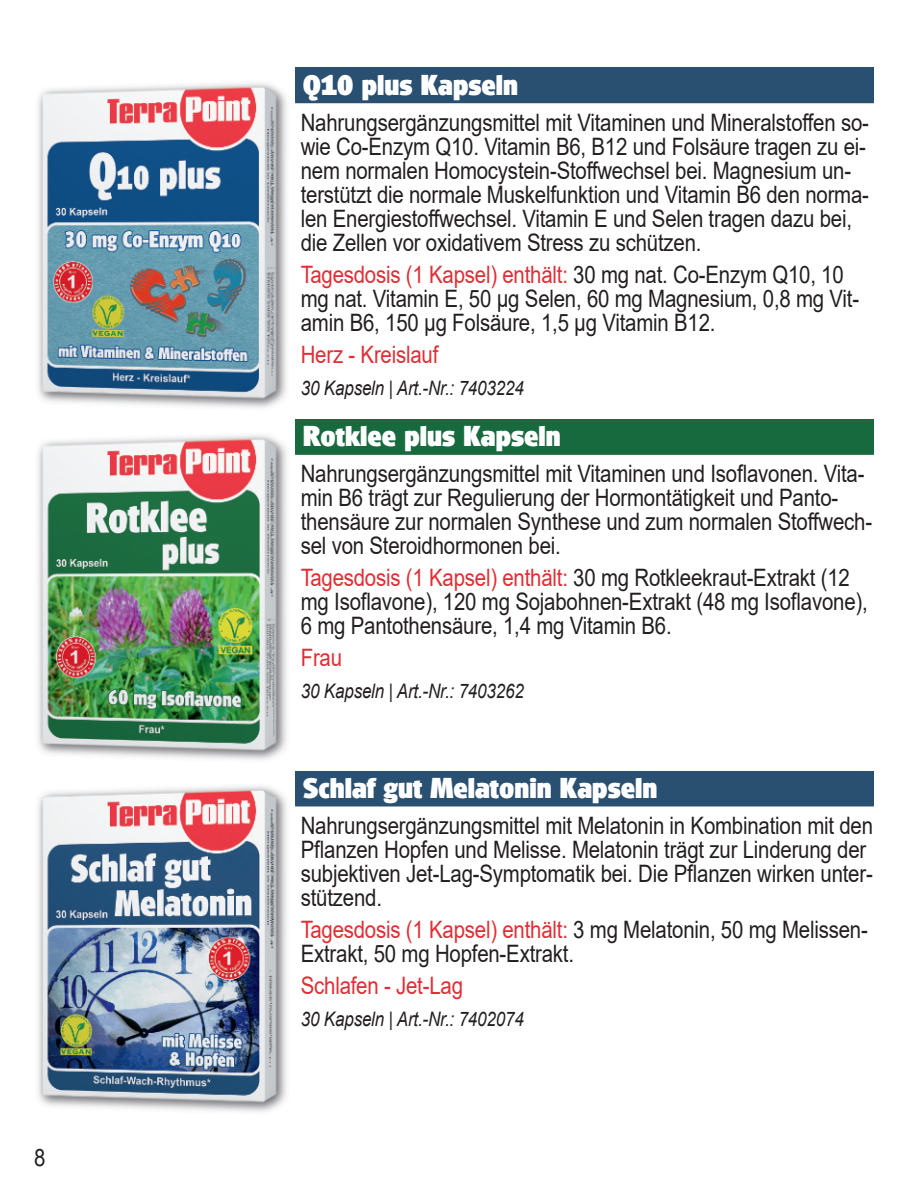
<style>
.page{position:relative;width:908px;height:1191px;background:#fff}
.page>*{position:absolute;margin:0;border:0;box-sizing:border-box;transform-origin:0 0}
.t1{font:28px "Palent";color:#fff}
.t2{font:24px/24px "Arial";letter-spacing:-.01em;color:#231f20;scale:.85 1}
.t3{font:24px "Arial";letter-spacing:-.01em;color:#e12d34;scale:.85 1}
.t4{font:italic 20px "Arial";letter-spacing:-.01em;color:#231f20;scale:.85 1}
.s1{color:#e12d34}
</style>
<div class="page">
<hr style="left:295px;top:99px;width:578px;height:4px;background:#294f71">
<div style="left:295px;top:68px;width:578px;height:33px;background:#294f71"></div>
<svg style="left:295px;top:453px;width:578px;height:2px"></svg>
<div style="left:295px;top:419px;width:578px;height:34px;background:#17693e"></div>
<hr style="left:295px;top:802px;width:578px;height:4px;background:#294f71">
<div style="left:295px;top:771px;width:578px;height:33px;background:#294f71"></div>
<img style="left:283px;top:93px;width:4px;height:305px">
<img style="left:38px;top:83px;width:245px;height:325px">
<img style="left:283px;top:445px;width:4px;height:305px">
<img style="left:38px;top:435px;width:245px;height:325px">
<img style="left:283px;top:796px;width:4px;height:305px">
<img style="left:38px;top:786px;width:245px;height:326px">
<p class="t2" style="left:34px;top:1147px;width:15px">8</p>
<p class="t1" style="left:303px;top:68px;width:216px">Q10 plus Kapseln</p>
<p class="t2" style="left:300px;top:112px;width:669px">Nahrungsergänzungsmittel mit Vitaminen und Mineralstoffen so&shy;wie Co-Enzym Q10. Vitamin B6, B12 und Folsäure tragen zu ei&shy;nem normalen Homocystein-Stoffwechsel bei. Magnesium un&shy;terstützt die normale Muskelfunktion und Vitamin B6 den norma&shy;len Energiestoffwechsel. Vitamin E und Selen tragen dazu bei, die Zellen vor oxidativem Stress zu schützen.</p>
<p class="t2" style="left:300px;top:264px;width:658px"><span class="s1">Tagesdosis (1 Kapsel) enthält:</span> 30 mg nat. Co-Enzym Q10, 10 mg nat. Vitamin E, 50 µg Selen, 60 mg Magnesium, 0,8 mg Vit&shy;amin B6, 150 µg Folsäure, 1,5 µg Vitamin B12.</p>
<p class="t3" style="left:300px;top:345px;width:163px">Herz - Kreislauf</p>
<p class="t4" style="left:300px;top:380px;width:264px">30 Kapseln | Art.-Nr.: 7403224</p>
<p class="t1" style="left:303px;top:419px;width:259px">Rotklee plus Kapseln</p>
<p class="t2" style="left:300px;top:464px;width:673px">Nahrungsergänzungsmittel mit Vitaminen und Isoflavonen. Vita&shy;min B6 trägt zur Regulierung der Hormontätigkeit und Panto&shy;thensäure zur normalen Synthese und zum normalen Stoffwech&shy;sel von Steroidhormonen bei.</p>
<p class="t2" style="left:300px;top:568px;width:668px"><span class="s1">Tagesdosis (1 Kapsel) enthält:</span> 30 mg Rotkleekraut-Extrakt (12 mg Isoflavone), 120 mg Sojabohnen-Extrakt (48 mg Isoflavone),<br>6 mg Pantothensäure, 1,4 mg Vitamin B6.</p>
<p class="t3" style="left:300px;top:649px;width:50px">Frau</p>
<p class="t4" style="left:300px;top:684px;width:264px">30 Kapseln | Art.-Nr.: 7403262</p>
<p class="t1" style="left:303px;top:771px;width:355px">Schlaf gut Melatonin Kapseln</p>
<p class="t2" style="left:300px;top:815px;width:674px">Nahrungsergänzungsmittel mit Melatonin in Kombination mit den Pflanzen Hopfen und Melisse. Melatonin trägt zur Linderung der subjektiven Jet-Lag-Symptomatik bei. Die Pflanzen wirken unter&shy;stützend.</p>
<p class="t2" style="left:300px;top:919px;width:668px"><span class="s1">Tagesdosis (1 Kapsel) enthält:</span> 3 mg Melatonin, 50 mg Melissen-<br>Extrakt, 50 mg Hopfen-Extrakt.</p>
<p class="t3" style="left:300px;top:976px;width:192px">Schlafen - Jet-Lag</p>
<p class="t4" style="left:300px;top:1011px;width:264px">30 Kapseln | Art.-Nr.: 7402074</p>
</div>
